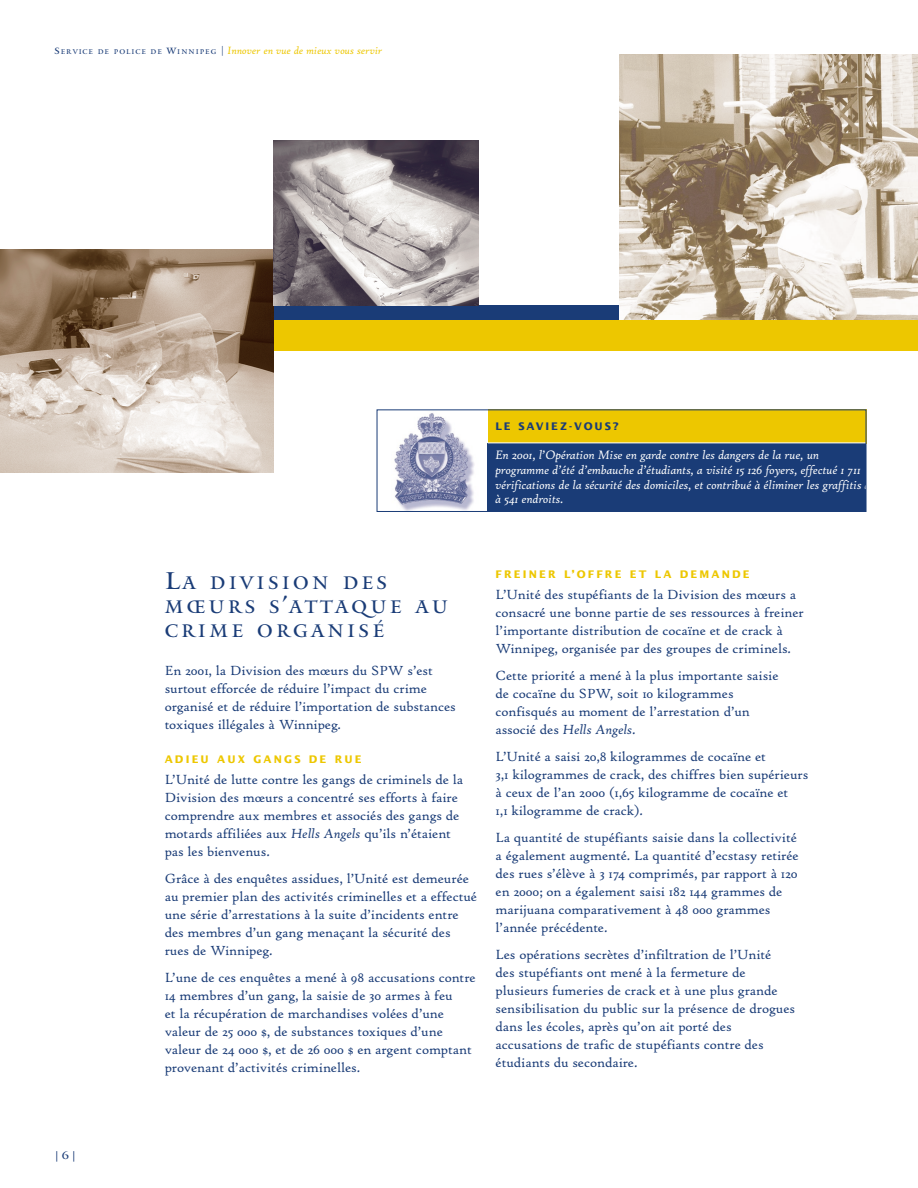
<style>
.page{position:relative;width:918px;height:1188px;background:#fff}
.page>*{position:absolute;margin:0;border:0;box-sizing:border-box;transform-origin:0 0}
.t1{font:18px/24px "Mantinia";letter-spacing:.185em;color:#1a3c77}
.t2{font:14.25px/18px "Hightower Text Roman";letter-spacing:-.005em;color:#1a3c77}
.t3{font:italic 13.2px/14.7px "Hightower Text";letter-spacing:-.01em;color:#fff}
.t4{font:italic 11.25px "Hightower Text";color:#edc700}
.t5{font:700 10.5px "Lucida Sans";letter-spacing:.205em;color:#edc700}
.t6{font:700 10.5px "Lucida Sans";letter-spacing:.185em;color:#1a3c77}
.t7{font:10.5px "Lucida Sans";color:#1a3c77}
.s1{font-family:"Mantinia";font-style:normal;font-size:9px;color:#1a3c77}
.s2{font-family:"Mantinia";font-style:normal;font-size:6.75px;color:#1a3c77}
.s3{font-size:10.5px;color:#1a3c77}
.s4{font-family:"Mantinia"}
.s5{font-size:24px}
.s6{font-family:"Hightower Text";font-style:italic}
</style>
<div class="page">
<div style="left:488px;top:410px;width:378px;height:34px;background:#edc700"></div>
<img style="left:394px;top:413px;width:81px;height:97px">
<div style="left:488px;top:443px;width:378px;height:68px;background:#1a3c77"></div>
<hr style="left:488px;top:443px;width:378px;height:1px;background:#fff">
<div style="left:377px;top:409px;width:489px;height:103px;border:1px solid #1a3c77"></div>
<div style="left:0;top:320px;width:918px;height:31px;background:#edc700"></div>
<div style="left:0;top:305px;width:918px;height:15px;background:#1a3c77"></div>
<img style="left:0;top:249px;width:274px;height:224px">
<img style="left:619px;top:54px;width:299px;height:266px">
<img style="left:274px;top:140px;width:205px;height:165px">
<p class="t4" style="left:55px;top:46px;width:329px"><span class="s1">S</span><span class="s2">ERVICE DE POLICE DE</span> <span class="s1">W</span><span class="s2">INNIPEG</span> <span class="s3">|</span> Innover en vue de mieux vous servir</p>
<p class="t7" style="left:56px;top:1151px;width:21px">| <span class="s4">6</span> |</p>
<p class="t6" style="left:495px;top:422px;width:125px">LE SAVIEZ-VOUS?</p>
<p class="t3" style="left:495px;top:449px;width:377px">En 2001, l’Opération Mise en garde contre les dangers de la rue, un programme d’été d’embauche d’étudiants, a visité 15 126 foyers, effectué 1 711 vérifications de la sécurité des domiciles, et contribué à éliminer les graffitis à à 541 endroits.</p>
<p class="t1" style="left:165px;top:573px;width:284px"><span class="s5">L</span>A DIVISION DES<br>MŒURS S<span class="s5">’</span>ATTAQUE AU<br>CRIME ORGANISÉ</p>
<p class="t2" style="left:165px;top:662px;width:293px">En 2001, la Division des mœurs du SPW s’est surtout efforcée de réduire l’impact du crime organisé et de réduire l’importation de substances toxiques illégales à Winnipeg.</p>
<p class="t5" style="left:165px;top:755px;width:199px">ADIEU AUX GANGS DE RUE</p>
<p class="t2" style="left:165px;top:772px;width:300px">L’Unité de lutte contre les gangs de criminels de la Division des mœurs a concentré ses efforts à faire comprendre aux membres et associés des gangs de motards affiliées aux <span class="s6">Hells Angels</span> qu’ils n’étaient pas les bienvenus.</p>
<p class="t2" style="left:165px;top:871px;width:314px">Grâce à des enquêtes assidues, l’Unité est demeurée au premier plan des activités criminelles et a effectué une série d’arrestations à la suite d’incidents entre des membres d’un gang menaçant la sécurité des rues de Winnipeg.</p>
<p class="t2" style="left:165px;top:970px;width:313px">L’une de ces enquêtes a mené à 98 accusations contre 14 membres d’un gang, la saisie de 30 armes à feu<br>et la récupération de marchandises volées d’une valeur de 25 000 $, de substances toxiques d’une valeur de 24 000 $, et de 26 000 $ en argent comptant provenant d’activités criminelles.</p>
<p class="t5" style="left:496px;top:570px;width:256px">FREINER L’OFFRE ET LA DEMANDE</p>
<p class="t2" style="left:496px;top:587px;width:310px">L’Unité des stupéfiants de la Division des mœurs a consacré une bonne partie de ses ressources à freiner l’importante distribution de cocaïne et de crack à Winnipeg, organisée par des groupes de criminels.</p>
<p class="t2" style="left:496px;top:668px;width:284px">Cette priorité a mené à la plus importante saisie de cocaïne du SPW, soit 10 kilogrammes confisqués au moment de l’arrestation d’un associé des <span class="s6">Hells Angels</span>.</p>
<p class="t2" style="left:496px;top:749px;width:314px">L’Unité a saisi 20,8 kilogrammes de cocaïne et<br>3,1 kilogrammes de crack, des chiffres bien supérieurs à ceux de l’an 2000 (1,65 kilogramme de cocaïne et<br>1,1 kilogramme de crack).</p>
<p class="t2" style="left:496px;top:830px;width:305px">La quantité de stupéfiants saisie dans la collectivité a également augmenté. La quantité d’ecstasy retirée des rues s’élève à 3 174 comprimés, par rapport à 120 en 2000; on a également saisi 182 144 grammes de marijuana comparativement à 48 000 grammes l’année précédente.</p>
<p class="t2" style="left:496px;top:947px;width:301px">Les opérations secrètes d’infiltration de l’Unité<br>des stupéfiants ont mené à la fermeture de plusieurs fumeries de crack et à une plus grande sensibilisation du public sur la présence de drogues dans les écoles, après qu’on ait porté des accusations de trafic de stupéfiants contre des étudiants du secondaire.</p>
</div>
